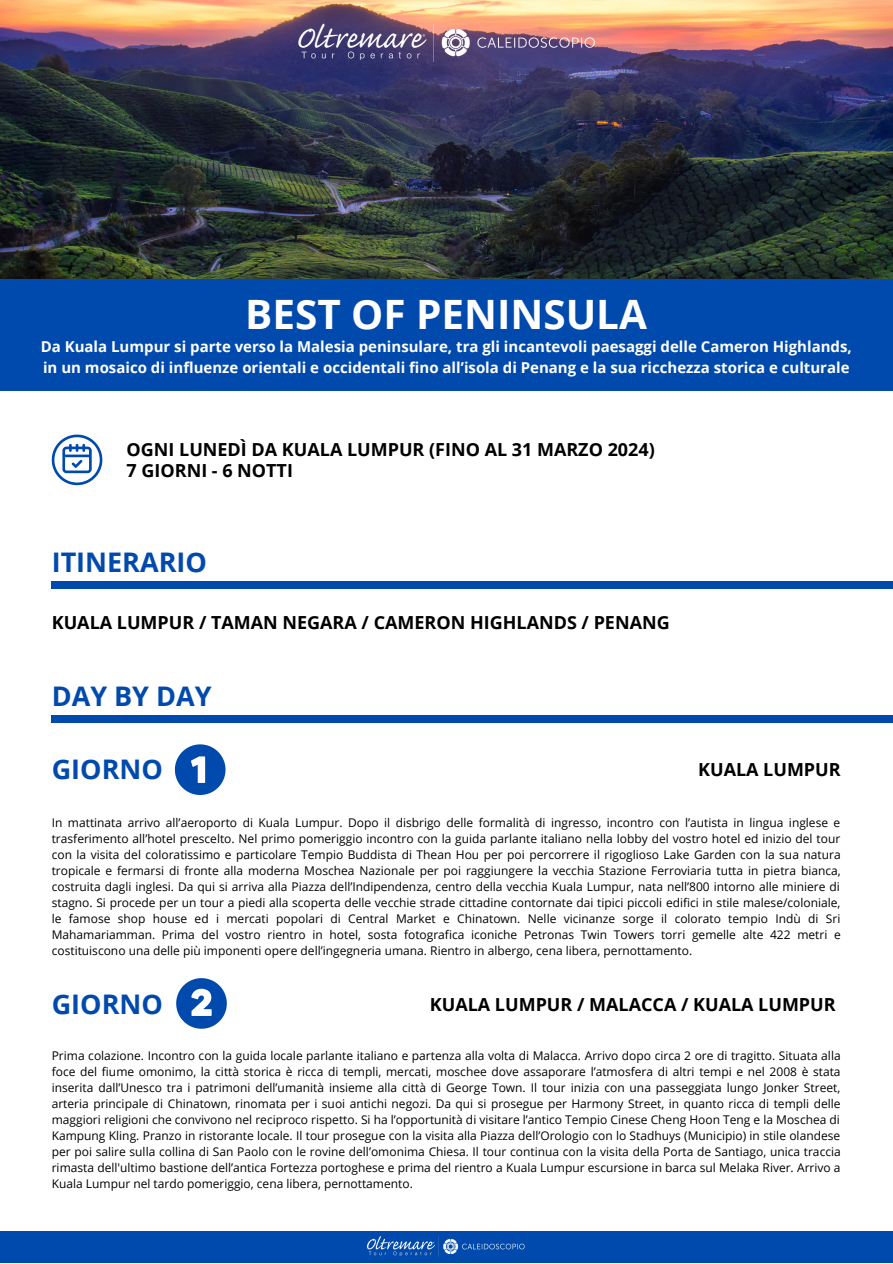
<style>
.page{position:relative;width:893px;height:1264px;background:#fff}
.page>*{position:absolute;margin:0;border:0;box-sizing:border-box;transform-origin:0 0}
.t1{font:700 40.5px "Open Sans";color:#fff}
.t2{font:700 27px "Open Sans";color:#004aad}
.t3{font:700 18px "Open Sans";color:#000}
.t4{font:700 15px/20.2px "Open Sans";color:#fff}
.t5{font:12px/16px "Open Sans";color:#000;text-align:justify}
</style>
<div class="page">
<img style="left:0;top:0;width:892px;height:279px">
<div style="left:0;top:279px;width:892px;height:112px;background:#004aad"></div>
<div style="left:52px;top:715px;width:840px;height:7px;background:#004aad"></div>
<div style="left:52px;top:581px;width:840px;height:8px;background:#004aad"></div>
<img style="left:289px;top:19px;width:315px;height:48px">
<svg style="left:52px;top:434px;width:50px;height:51px"></svg>
<svg style="left:175px;top:744px;width:50px;height:51px"></svg>
<div style="left:0;top:1230px;width:892px;height:32px;background:#004aad"></div>
<img style="left:366px;top:1236px;width:159px;height:21px">
<svg style="left:176px;top:978px;width:51px;height:50px"></svg>
<p class="t1" style="left:245px;top:285px;width:403px">BEST OF PENINSULA</p>
<p class="t4" style="left:41px;top:336px;width:812px">Da Kuala Lumpur si parte verso la Malesia peninsulare, tra gli incantevoli paesaggi delle Cameron Highlands, in un mosaico di influenze orientali e occidentali fino all’isola di Penang e la sua ricchezza storica e culturale</p>
<p class="t3" style="left:127px;top:437px;width:529px">OGNI LUNEDÌ DA KUALA LUMPUR (FINO AL 31 MARZO 2024)</p>
<p class="t3" style="left:127px;top:458px;width:168px">7 GIORNI - 6 NOTTI</p>
<p class="t2" style="left:52px;top:543px;width:157px">ITINERARIO</p>
<p class="t3" style="left:52px;top:610px;width:619px">KUALA LUMPUR / TAMAN NEGARA / CAMERON HIGHLANDS / PENANG</p>
<p class="t2" style="left:52px;top:677px;width:161px">DAY BY DAY</p>
<p class="t2" style="left:52px;top:750px;width:113px">GIORNO</p>
<p class="t3" style="left:698px;top:757px;width:144px">KUALA LUMPUR</p>
<p class="t5" style="left:52px;top:814px;width:790px">In mattinata arrivo all’aeroporto di Kuala Lumpur. Dopo il disbrigo delle formalità di ingresso, incontro con l’autista in lingua inglese e trasferimento all’hotel prescelto. Nel primo pomeriggio incontro con la guida parlante italiano nella lobby del vostro hotel ed inizio del tour con la visita del coloratissimo e particolare Tempio Buddista di Thean Hou per poi percorrere il rigoglioso Lake Garden con la sua natura tropicale e fermarsi di fronte alla moderna Moschea Nazionale per poi raggiungere la vecchia Stazione Ferroviaria tutta in pietra bianca, costruita dagli inglesi. Da qui si arriva alla Piazza dell’Indipendenza, centro della vecchia Kuala Lumpur, nata nell’800 intorno alle miniere di stagno. Si procede per un tour a piedi alla scoperta delle vecchie strade cittadine contornate dai tipici piccoli edifici in stile malese/coloniale, le famose shop house ed i mercati popolari di Central Market e Chinatown. Nelle vicinanze sorge il colorato tempio Indù di Sri Mahamariamman. Prima del vostro rientro in hotel, sosta fotografica iconiche Petronas Twin Towers torri gemelle alte 422 metri e costituiscono una delle più imponenti opere dell’ingegneria umana. Rientro in albergo, cena libera, pernottamento.</p>
<p class="t2" style="left:52px;top:984px;width:113px">GIORNO</p>
<p class="t3" style="left:430px;top:991px;width:407px">KUALA LUMPUR / MALACCA / KUALA LUMPUR</p>
<p class="t5" style="left:52px;top:1046px;width:790px">Prima colazione. Incontro con la guida locale parlante italiano e partenza alla volta di Malacca. Arrivo dopo circa 2 ore di tragitto. Situata alla foce del fiume omonimo, la città storica è ricca di templi, mercati, moschee dove assaporare l’atmosfera di altri tempi e nel 2008 è stata inserita dall’Unesco tra i patrimoni dell’umanità insieme alla città di George Town. Il tour inizia con una passeggiata lungo Jonker Street, arteria principale di Chinatown, rinomata per i suoi antichi negozi. Da qui si prosegue per Harmony Street, in quanto ricca di templi delle maggiori religioni che convivono nel reciproco rispetto. Si ha l’opportunità di visitare l’antico Tempio Cinese Cheng Hoon Teng e la Moschea di Kampung Kling. Pranzo in ristorante locale. Il tour prosegue con la visita alla Piazza dell’Orologio con lo Stadhuys (Municipio) in stile olandese per poi salire sulla collina di San Paolo con le rovine dell’omonima Chiesa. Il tour continua con la visita della Porta de Santiago, unica traccia rimasta dell'ultimo bastione dell’antica Fortezza portoghese e prima del rientro a Kuala Lumpur escursione in barca sul Melaka River. Arrivo a Kuala Lumpur nel tardo pomeriggio, cena libera, pernottamento.</p>
</div>
